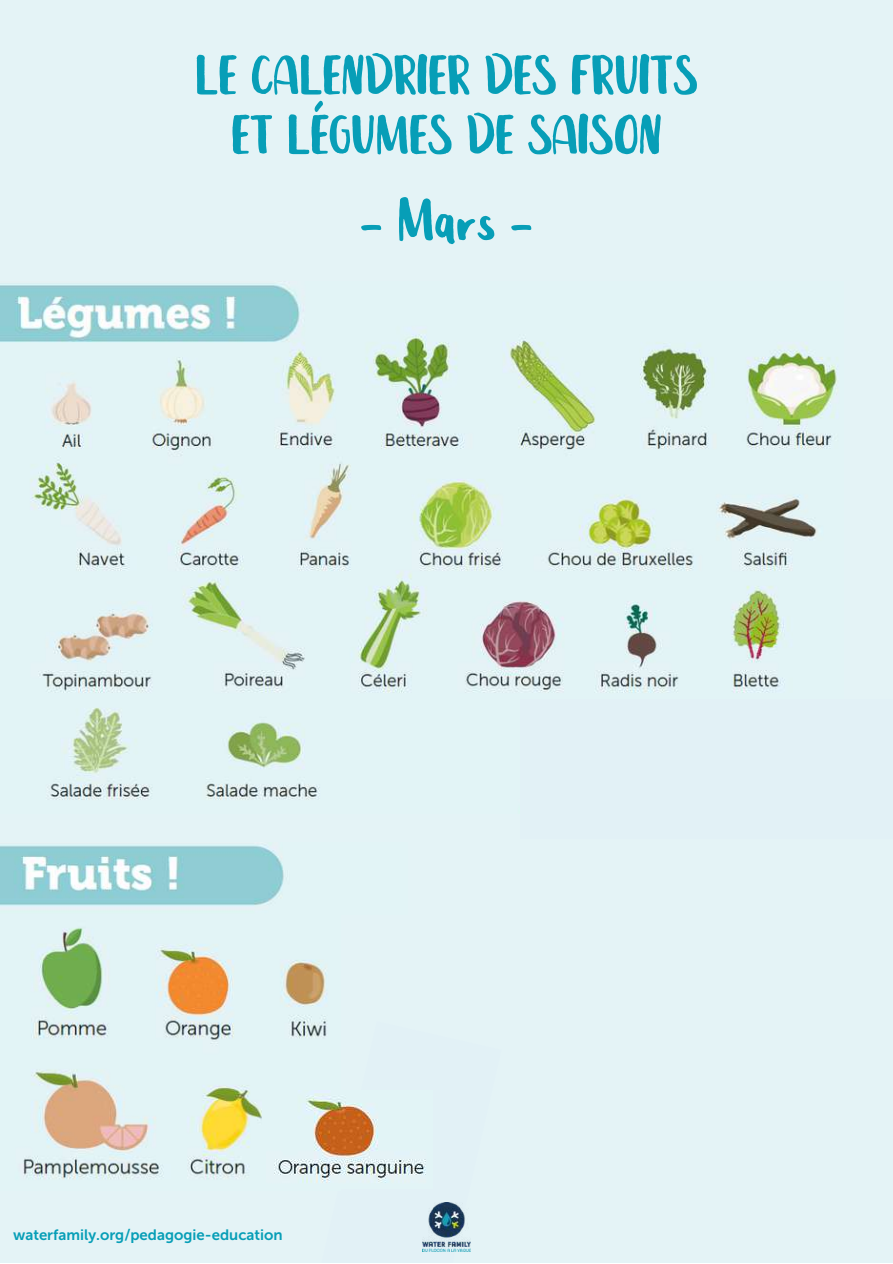
<style>
.page{position:relative;width:893px;height:1264px;background:#fff}
.page>*{position:absolute;margin:0;border:0;box-sizing:border-box;transform-origin:0 0}
.t1{font:60px "Leira";color:#079eb7}
.t2{font:54px/59.6px "Leira";color:#079eb7;text-align:center}
.t3{font:15px "Museo Sans 700";color:#079eb7}
</style>
<div class="page">
<div style="left:0;top:0;width:892px;height:1262px;background:#e4f3f6"></div>
<img style="left:23px;top:928px;width:304px;height:251px">
<img style="left:263px;top:1090px;width:163px;height:93px">
<img style="left:0;top:845px;width:284px;height:61px">
<img style="left:422px;top:1202px;width:48px;height:49px">
<img style="left:0;top:284px;width:838px;height:516px">
<div style="left:520px;top:699px;width:372px;height:140px;background:#e2f1f6"></div>
<p class="t2" style="left:195px;top:49px;width:504px">LE CALENDRIER DES FRUITS<br>ET LÉGUMES DE SAISON</p>
<p class="t1" style="left:360px;top:179px;width:173px">- Mars -</p>
<p class="t3" style="left:13px;top:1225px;width:271px">waterfamily.org/pedagogie-education</p>
</div>
